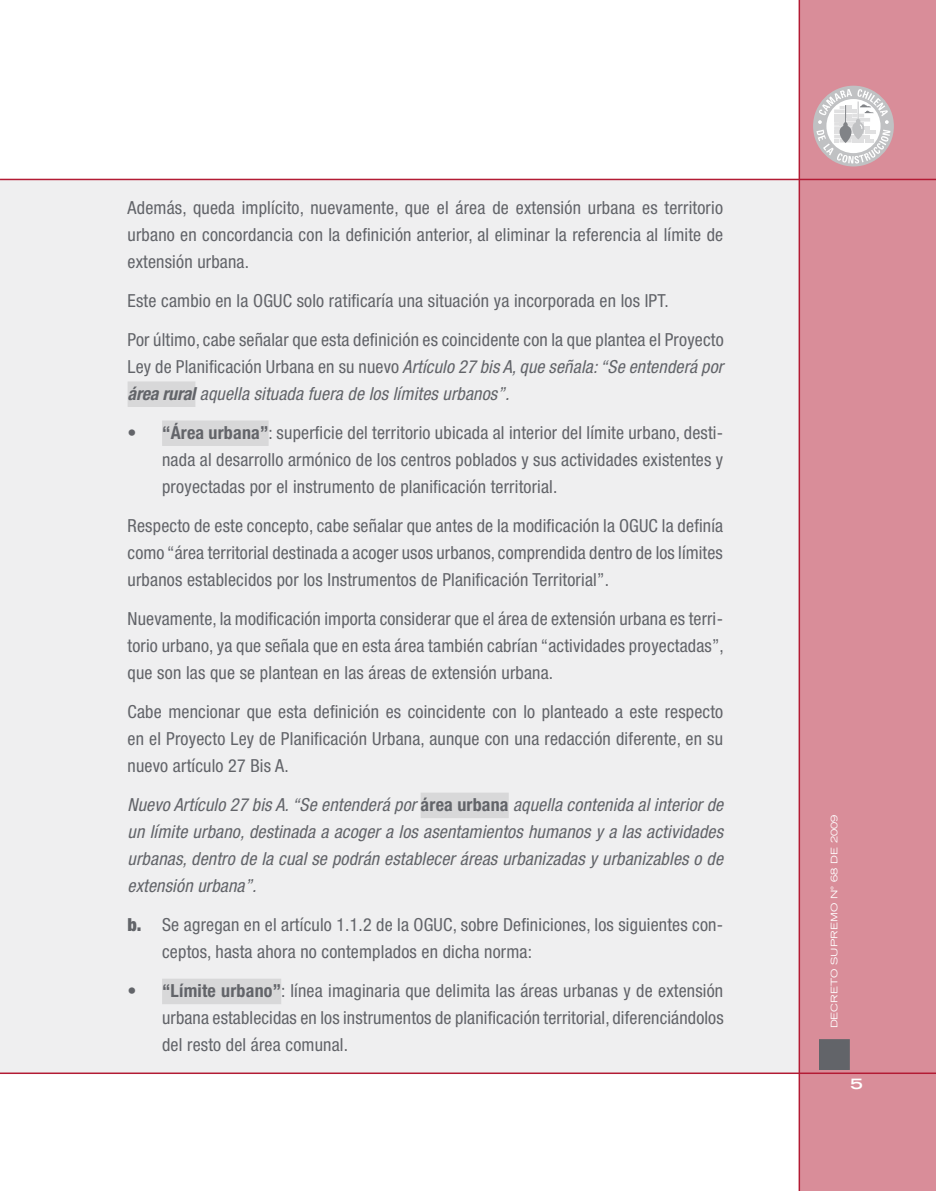
<style>
.page{position:relative;width:936px;height:1191px;background:#fff}
.page>*{position:absolute;margin:0;border:0;box-sizing:border-box;transform-origin:0 0}
.t1{font:condensed 18px/27px "Helvetica Neue";letter-spacing:.01em;color:#626469;text-align:justify}
.t2{font:italic condensed 18px/27px "Helvetica Neue";letter-spacing:.01em;color:#626469}
.t3{font:expanded 9px "Trade Gothic LH";letter-spacing:.01em;color:#fff;scale:1.1 1}
.s1{font-style:normal}
.s2{font-weight:700}
.s3{font-weight:700;font-style:normal}
.s4{font-weight:900}
</style>
<div class="page">
<div style="left:1px;top:180px;width:928px;height:892px;background:#efeff0"></div>
<div style="left:800px;top:0;width:135px;height:1191px;background:#d98d99"></div>
<div style="left:819px;top:1040px;width:30px;height:29px;background:#626469"></div>
<div style="left:818px;top:1039px;width:31px;height:31px;border:2px solid #626469"></div>
<hr style="left:798px;top:0;width:2px;height:1191px;background:#b31b34">
<hr style="left:0;top:179px;width:935px;height:1px;background:#b31b34">
<hr style="left:0;top:1072px;width:935px;height:2px;background:#b31b34">
<div style="left:813px;top:86px;width:80px;height:80px;background:#c0c1c3;border-radius:50%"></div>
<svg style="left:816px;top:89px;width:74px;height:75px"></svg>
<div style="left:128px;top:381px;width:67px;height:26px;background:#d8d8d9"></div>
<div style="left:162px;top:420px;width:106px;height:26px;background:#d8d8d9"></div>
<div style="left:420px;top:792px;width:88px;height:26px;background:#d8d8d9"></div>
<div style="left:162px;top:978px;width:119px;height:26px;background:#d8d8d9"></div>
<svg style="left:850px;top:1078px;width:12px;height:11px"></svg>
<p class="t1" style="left:128px;top:194px;width:597px">Además, queda implícito, nuevamente, que el área de extensión urbana es territorio urbano en concordancia con la definición anterior, al eliminar la referencia al límite de extensión urbana.</p>
<p class="t1" style="left:128px;top:281px;width:597px;line-height:39px">Este cambio en la OGUC solo ratificaría una situación ya incorporada en los IPT.<br>Por último, cabe señalar que esta definición es coincidente con la que plantea el Proyecto</p>
<p class="t2" style="left:128px;top:353px;width:597px"><span class="s1">Ley de Planificación Urbana en su nuevo</span> Artículo 27 bis A, que señala: “Se entenderá por <span class="s2">área rural</span> aquella situada fuera de los límites urbanos”.</p>
<p class="t1" style="left:162px;top:419px;width:562px;text-indent:-35px">• <span class="s2">‘‘Área urbana’’</span>: superficie del territorio ubicada al interior del límite urbano, desti&shy;nada al desarrollo armónico de los centros poblados y sus actividades existentes y proyectadas por el instrumento de planificación territorial.</p>
<p class="t1" style="left:128px;top:512px;width:597px">Respecto de este concepto, cabe señalar que antes de la modificación la OGUC la definía como “área territorial destinada a acoger usos urbanos, comprendida dentro de los límites urbanos establecidos por los Instrumentos de Planificación Territorial”.</p>
<p class="t1" style="left:128px;top:605px;width:597px">Nuevamente, la modificación importa considerar que el área de extensión urbana es terri&shy;torio urbano, ya que señala que en esta área también cabrían “actividades proyectadas”, que son las que se plantean en las áreas de extensión urbana.</p>
<p class="t1" style="left:128px;top:698px;width:597px">Cabe mencionar que esta definición es coincidente con lo planteado a este respecto en el Proyecto Ley de Planificación Urbana, aunque con una redacción diferente, en su nuevo artículo 27 Bis A.</p>
<p class="t2" style="left:128px;top:791px;width:597px;text-align:justify">Nuevo Artículo 27 bis A. “Se entenderá por <span class="s3">área urbana</span> aquella contenida al interior de un límite urbano, destinada a acoger a los asentamientos humanos y a las actividades urbanas, dentro de la cual se podrán establecer áreas urbanizadas y urbanizables o de extensión urbana”.</p>
<p class="t1" style="left:162px;top:911px;width:562px;text-indent:-34px"><span class="s4">b.</span> Se agregan en el artículo 1.1.2 de la OGUC, sobre Definiciones, los siguientes con&shy;ceptos, hasta ahora no contemplados en dicha norma:</p>
<p class="t1" style="left:162px;top:977px;width:563px;text-indent:-35px">• <span class="s2">“Límite urbano’’</span>: línea imaginaria que delimita las áreas urbanas y de extensión urbana establecidas en los instrumentos de planificación territorial, diferenciándolos del resto del área comunal.</p>
<p class="t3" style="left:828px;top:1028px;width:196px;rotate:-90deg">DECRETO SUPREMO N° 68 DE 2009</p>
</div>
